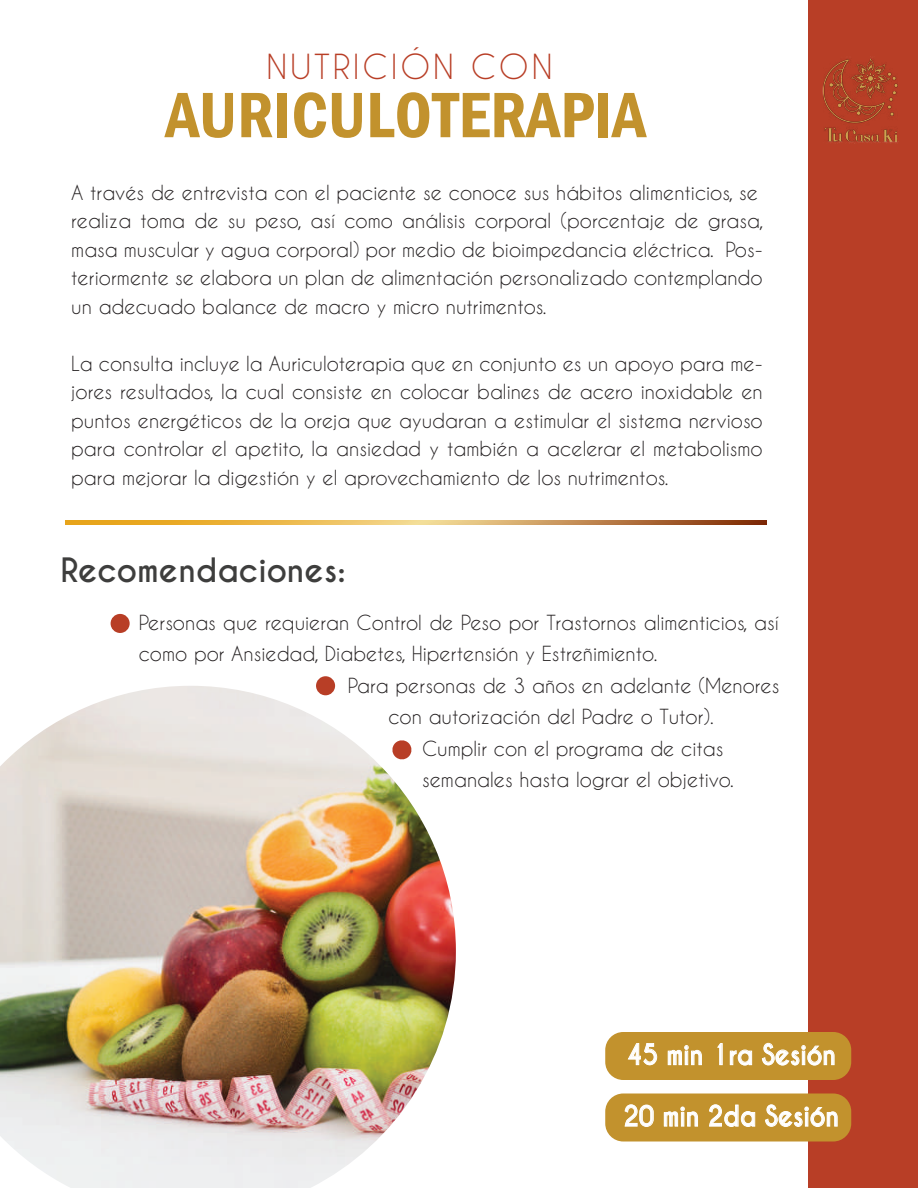
<style>
.page{position:relative;width:918px;height:1188px;background:#fff}
.page>*{position:absolute;margin:0;border:0;box-sizing:border-box;transform-origin:0 0}
.t1{font:600 condensed 66.45px "Franklin Gothic";color:#c2922d}
.t2{font:32.4px "Caviar Dreams";letter-spacing:.09em;color:#b83e26}
.t3{font:700 31.5px "Caviar Dreams";color:#3e3e3d}
.t4{font:700 27px "Caviar Dreams";color:#fff;scale:.9 1}
.t5{font:19.5px/28.5px "Caviar Dreams";color:#231f20}
</style>
<div class="page">
<div style="left:808px;top:0;width:109px;height:1188px;background:#b83e26"></div>
<svg style="left:65px;top:520px;width:701px;height:5px;background:#d49d49"></svg>
<div style="left:605px;top:1032px;width:246px;height:48px;background:#c2922d;border-radius:18px"></div>
<svg style="left:628px;top:1043px;width:29px;height:23px"></svg>
<svg style="left:668px;top:1045px;width:34px;height:20px"></svg>
<svg style="left:717px;top:1043px;width:6px;height:22px"></svg>
<svg style="left:730px;top:1049px;width:22px;height:17px"></svg>
<svg style="left:762px;top:1043px;width:73px;height:23px"></svg>
<div style="left:605px;top:1094px;width:246px;height:48px;background:#c2922d;border-radius:18px"></div>
<svg style="left:624px;top:1104px;width:30px;height:23px"></svg>
<svg style="left:664px;top:1106px;width:34px;height:21px"></svg>
<svg style="left:709px;top:1104px;width:46px;height:23px"></svg>
<svg style="left:765px;top:1104px;width:73px;height:23px"></svg>
<img style="left:0;top:686px;width:456px;height:502px">
<div style="left:111px;top:614px;width:19px;height:19px;background:#b83e26;border-radius:50%"></div>
<div style="left:316px;top:676px;width:19px;height:19px;background:#b83e26;border-radius:50%"></div>
<svg style="left:391px;top:739px;width:21px;height:21px"></svg>
<img style="left:822px;top:58px;width:76px;height:86px">
<h2 class="t2" style="left:266px;top:47px;width:288px">NUTRICIÓN CON</h2>
<h1 class="t1" style="left:166px;top:71px;width:482px">AURICULOTERAPIA</h1>
<p class="t5" style="left:71px;top:178px;width:694px">A través de entrevista con el paciente se conoce sus hábitos alimenticios, se realiza toma de su peso, así como análisis corporal (porcentaje de grasa, masa muscular y agua corporal) por medio de bioimpedancia eléctrica. Pos&shy;teriormente se elabora un plan de alimentación personalizado contemplando un adecuado balance de macro y micro nutrimentos.</p>
<p class="t5" style="left:71px;top:349px;width:693px;text-align:justify">La consulta incluye la Auriculoterapia que en conjunto es un apoyo para me&shy;jores resultados, la cual consiste en colocar balines de acero inoxidable en puntos energéticos de la oreja que ayudaran a estimular el sistema nervioso para controlar el apetito, la ansiedad y también a acelerar el metabolismo para mejorar la digestión y el aprovechamiento de los nutrimentos.</p>
<h3 class="t3" style="left:61px;top:551px;width:287px">Recomendaciones:</h3>
<p class="t5" style="left:139px;top:608px;width:642px">Personas que requieran Control de Peso por Trastornos alimenticios, así</p>
<p class="t5" style="left:139px;top:639px;width:520px">como por Ansiedad, Diabetes, Hipertensión y Estreñimiento.</p>
<p class="t5" style="left:348px;top:671px;width:433px">Para personas de 3 años en adelante (Menores</p>
<p class="t5" style="left:388px;top:702px;width:327px">con autorización del Padre o Tutor).</p>
<p class="t5" style="left:422px;top:734px;width:303px">Cumplir con el programa de citas</p>
<p class="t5" style="left:422px;top:765px;width:313px">semanales hasta lograr el objetivo.</p>
<h3 class="t4" style="left:626px;top:1038px;width:234px">45 min 1ra Sesión</h3>
<h3 class="t4" style="left:623px;top:1100px;width:241px">20 min 2da Sesión</h3>
</div>
